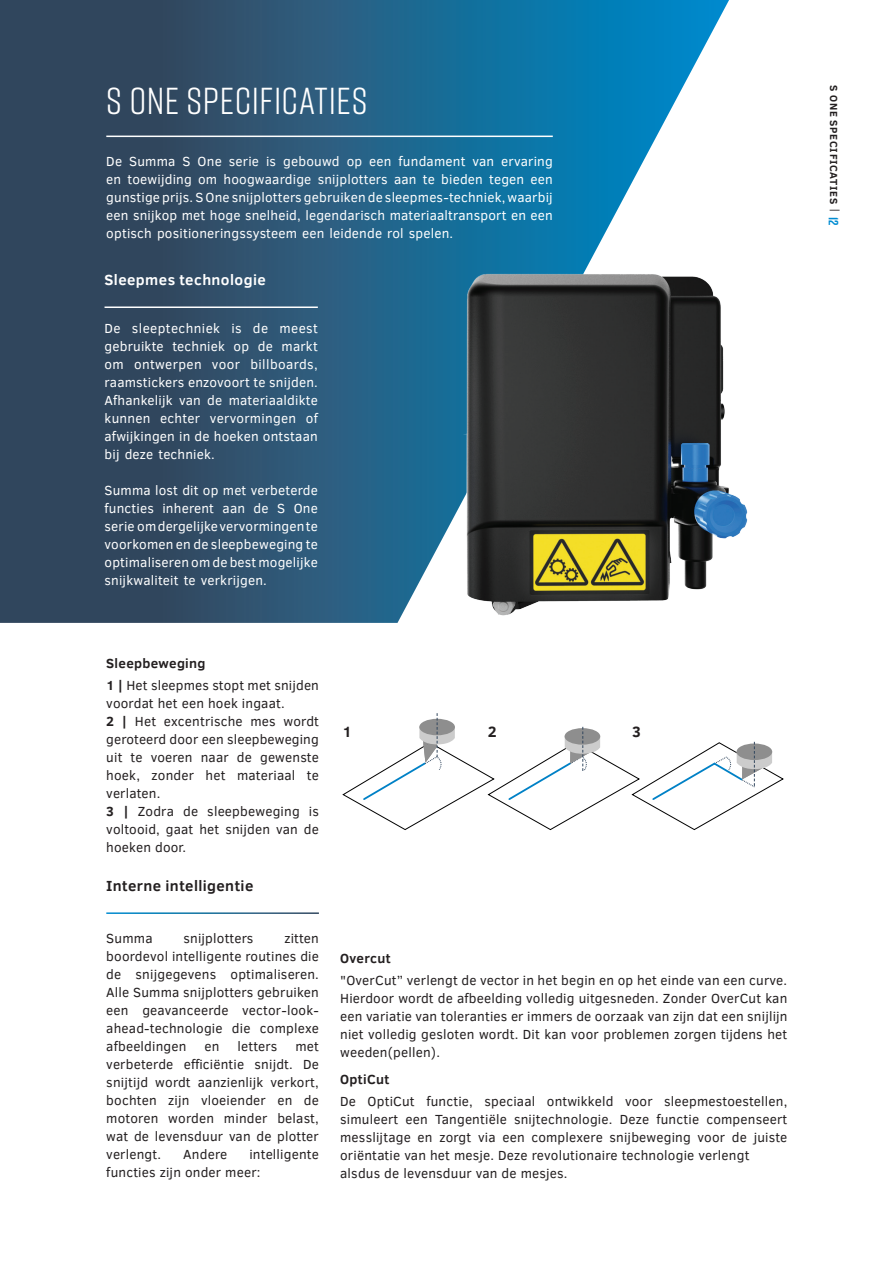
<style>
.page{position:relative;width:893px;height:1263px;background:#fff}
.page>*{position:absolute;margin:0;border:0;box-sizing:border-box;transform-origin:0 0}
.Rift-titel-white{font:37.5px "Rift";letter-spacing:.015em;color:#fff}
.t1{font:700 15.3px "Clear Sans";color:#231f20}
.Subtitel{font:700 15px "Clear Sans";letter-spacing:.03em;color:#231f20}
.Subtitel-_wit{font:700 15px "Clear Sans";letter-spacing:.03em;color:#fff}
.t2{font:13.5px/18px "Clear Sans";letter-spacing:.015em;color:#231f20;text-align:justify}
.t3{font:13.5px/18px "Clear Sans";letter-spacing:.015em;color:#fff;text-align:justify}
.Subtitel_w_o_line{font:700 13.5px "Clear Sans";letter-spacing:.02em;color:#231f20}
.t4{font:700 10.5px "Clear Sans";letter-spacing:.06em;color:#231f20}
.s1{font-weight:700}
.s2{font-weight:400}
.s3{font-family:"Rift";font-size:13.5px;color:#008cd2}
</style>
<div class="page">
<svg style="left:0;top:0;width:729px;height:623px;background:#336180"></svg>
<svg style="left:343px;top:713px;width:441px;height:117px"></svg>
<img style="left:400px;top:264px;width:348px;height:359px">
<hr style="left:106px;top:136px;width:447px;height:1px;background:#fff">
<hr style="left:105px;top:306px;width:213px;height:2px;background:#fff">
<p class="Rift-titel-white" style="left:106px;top:75px;width:263px">S ONE SPECIFICATIES</p>
<p class="t3" style="left:106px;top:153px;width:448px">De Summa S One serie is gebouwd op een fundament van ervaring en toewijding om hoogwaardige snijplotters aan te bieden tegen een gunstige prijs. S One snijplotters gebruiken de sleepmes-techniek, waarbij een snijkop met hoge snelheid, legendarisch materiaaltransport en een optisch positioneringssysteem een leidende rol spelen.</p>
<p class="Subtitel-_wit" style="left:105px;top:269px;width:163px">Sleepmes technologie</p>
<p class="t3" style="left:105px;top:319px;width:215px">De sleeptechniek is de meest gebruikte techniek op de markt om ontwerpen voor billboards, raamstickers enzovoort te snijden.<br>Afhankelijk van de materiaaldikte kunnen echter vervormingen of afwijkingen in de hoeken ontstaan bij deze techniek.</p>
<p class="t3" style="left:105px;top:481px;width:215px">Summa lost dit op met verbeterde functies inherent aan de S One serie om dergelijke vervormingen te voorkomen en de sleepbeweging te optimaliseren om de best mogelijke snijkwaliteit te verkrijgen.</p>
<p class="Subtitel_w_o_line" style="left:106px;top:653px;width:101px">Sleepbeweging</p>
<p class="t2" style="left:106px;top:677px;width:214px"><span class="s1">1 |</span> Het sleepmes stopt met snijden voordat het een hoek ingaat.</p>
<p class="t2" style="left:106px;top:713px;width:214px"><span class="s1">2 |</span> Het excentrische mes wordt geroteerd door een sleepbeweging uit te voeren naar de gewenste hoek, zonder het materiaal te verlaten.</p>
<p class="t2" style="left:106px;top:803px;width:214px"><span class="s1">3 |</span> Zodra de sleepbeweging is voltooid, gaat het snijden van de hoeken door.</p>
<p class="Subtitel" style="left:106px;top:875px;width:149px">Interne intelligentie</p>
<p class="t2" style="left:106px;top:929px;width:48px">Summa</p>
<p class="t2" style="left:183px;top:929px;width:72px">snijplotters</p>
<p class="t2" style="left:106px;top:929px;width:214px;text-indent:178px">zitten boordevol intelligente routines die de snijgegevens optimaliseren.<br>Alle Summa snijplotters gebruiken een geavanceerde vector-look&shy;ahead-technologie die complexe afbeeldingen</p>
<p class="t2" style="left:205px;top:1037px;width:16px">en</p>
<p class="t2" style="left:238px;top:1037px;width:41px">letters</p>
<p class="t2" style="left:106px;top:1037px;width:214px;text-indent:189px">met verbeterde efficiëntie snijdt. De snijtijd wordt aanzienlijk verkort, bochten zijn vloeiender en de motoren worden minder belast, wat de levensduur van de plotter verlengt.</p>
<p class="t2" style="left:106px;top:1145px;width:214px;text-indent:143px">intelligente functies zijn onder meer:</p>
<p class="t2" style="left:183px;top:1145px;width:46px">Andere</p>
<p class="t1" style="left:342px;top:721px;width:11px">1</p>
<p class="t1" style="left:488px;top:721px;width:10px">2</p>
<p class="t1" style="left:632px;top:721px;width:10px">3</p>
<p class="Subtitel_w_o_line" style="left:340px;top:948px;width:52px">Overcut</p>
<p class="t2" style="left:340px;top:971px;width:449px">"OverCut” verlengt de vector in het begin en op het einde van een curve.<br>Hierdoor wordt de afbeelding volledig uitgesneden. Zonder OverCut kan een variatie van toleranties er immers de oorzaak van zijn dat een snijlijn niet volledig gesloten wordt. Dit kan voor problemen zorgen tijdens het weeden(pellen).</p>
<p class="Subtitel_w_o_line" style="left:340px;top:1069px;width:51px">OptiCut</p>
<p class="t2" style="left:340px;top:1092px;width:449px">De OptiCut functie, speciaal ontwikkeld voor sleepmestoestellen, simuleert een Tangentiële snijtechnologie. Deze functie compenseert messlijtage en zorgt via een complexere snijbeweging voor de juiste oriëntatie van het mesje. Deze revolutionaire technologie verlengt</p>
<p class="t2" style="left:340px;top:1164px;width:229px">alsdus de levensduur van de mesjes.</p>
<p class="t4" style="left:842px;top:85px;width:142px;rotate:90deg">S One Specificaties <span class="s2">|</span> <span class="s3">12</span></p>
</div>
